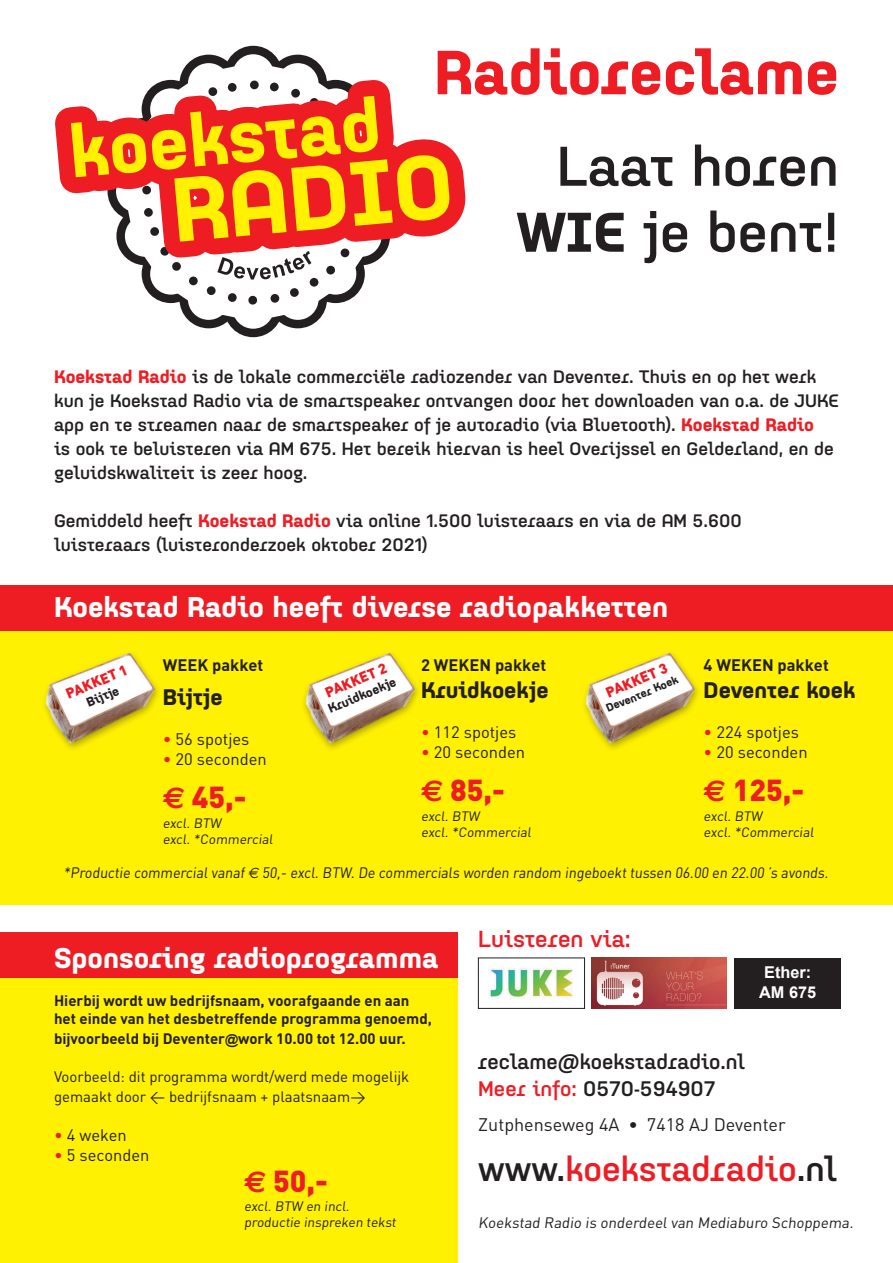
<style>
.page{position:relative;width:893px;height:1263px;background:#fff}
.page>*{position:absolute;margin:0;border:0;box-sizing:border-box;transform-origin:0 0}
.t1{font:700 62.1px "Idealista";color:#ee1d23}
.t2{font:600 55.65px/66px "Idealista";color:#231f20;text-align:right}
.t3{font:600 34.5px "Idealista";color:#ee1d23}
.t4{font:900 30px "DIN";color:#ee1d23}
.t5{font:700 28.5px "Idealista";color:#fff}
.t6{font:600 23.1px "Idealista";color:#ee1d23}
.t7{font:700 22.5px "Idealista";color:#231f20}
.t8{font:600 21px/27px "Idealista";color:#231f20}
.t9{font:600 18px/24px "Idealista";color:#231f20}
.t10{font:18px "DIN";color:#231f20}
.t11{font:16.5px "DIN";color:#231f20}
.t12{font:700 16.5px "DIN";color:#231f20}
.t13{font:700 16.35px/19.5px "Arial";color:#fff;text-align:center}
.t14{font:700 15px/18px "DIN";color:#231f20}
.t15{font:15px/19.8px "DIN";color:#231f20}
.t16{font:15px "DIN";color:#231f20;scale:.94 1}
.t17{font:900 14.4px "DIN";color:#ee1d23}
.t18{font:13.5px/16.2px "DIN";color:#231f20}
.t19{font:700 12.75px "Idealista";color:#231f20}
.t20{font:700 11.25px "Idealista";color:#231f20}
.s1{font-weight:700}
.s2{font-weight:700;color:#ee1d23}
.s3{color:#ee1d23}
.s4{font-family:"Euro Sans";font-weight:700}
.s5{font-family:"Euro Sans"}
.s6{font-family:"Arial";font-size:13.5px}
.s7{color:#231f20}
</style>
<div class="page">
<svg style="left:55px;top:46px;width:411px;height:291px"></svg>
<div style="left:0;top:595px;width:893px;height:309px;background:#fff101"></div>
<div style="left:0;top:932px;width:458px;height:331px;background:#fff101"></div>
<img style="left:44px;top:652px;width:115px;height:95px">
<img style="left:303px;top:652px;width:115px;height:95px">
<img style="left:584px;top:652px;width:115px;height:95px">
<div style="left:0;top:585px;width:893px;height:45px;background:#ee1d23"></div>
<div style="left:0;top:932px;width:458px;height:46px;background:#ee1d23"></div>
<img style="left:488px;top:967px;width:85px;height:33px">
<div style="left:478px;top:958px;width:107px;height:50px;border:1px solid #231f20"></div>
<img style="left:592px;top:958px;width:135px;height:50px">
<div style="left:734px;top:958px;width:107px;height:51px;background:#231f20"></div>
<h1 class="t1" style="left:434px;top:26px;width:407px">Radioreclame</h1>
<h2 class="t2" style="left:517px;top:128px;width:323px">Laat horen<br><span class="s1">WIE</span> je bent!</h2>
<p class="t9" style="left:54px;top:363px;width:786px"><span class="s2">Koekstad Radio</span> is de lokale commerciële radiozender van Deventer. Thuis en op het werk kun je Koekstad Radio via de smartspeaker ontvangen door het downloaden van o.a. de JUKE app en te streamen naar de smartspeaker of je autoradio (via Bluetooth). <span class="s2">Koekstad Radio<br></span>is ook te beluisteren via AM 675. Het bereik hiervan is heel Overijssel en Gelderland, en de geluidskwaliteit is zeer hoog.</p>
<p class="t9" style="left:54px;top:507px;width:689px">Gemiddeld heeft <span class="s2">Koekstad Radio</span> via online 1.500 luisteraars en via de AM 5.600 luisteraars (luisteronderzoek oktober 2021)</p>
<h3 class="t5" style="left:54px;top:586px;width:616px">Koekstad Radio heeft diverse radiopakketten</h3>
<p class="t12" style="left:421px;top:654px;width:127px">2 WEKEN pakket</p>
<p class="t7" style="left:421px;top:673px;width:129px">Kruidkoekje</p>
<p class="t11" style="left:421px;top:721px;width:97px"><span class="s3">•</span> 112 spotjes</p>
<p class="t11" style="left:421px;top:741px;width:106px"><span class="s3">•</span> 20 seconden</p>
<h3 class="t4" style="left:421px;top:770px;width:85px"><span class="s4">€</span> 85,-</h3>
<p class="t18" style="left:421px;top:808px;width:114px">excl. BTW<br>excl. *Commercial</p>
<p class="t12" style="left:704px;top:654px;width:127px">4 WEKEN pakket</p>
<p class="t7" style="left:704px;top:673px;width:154px">Deventer koek</p>
<p class="t11" style="left:704px;top:721px;width:97px"><span class="s3">•</span> 224 spotjes</p>
<p class="t11" style="left:704px;top:741px;width:106px"><span class="s3">•</span> 20 seconden</p>
<h3 class="t4" style="left:704px;top:770px;width:102px"><span class="s4">€</span> 125,-</h3>
<p class="t18" style="left:704px;top:808px;width:114px">excl. BTW<br>excl. *Commercial</p>
<p class="t16" style="left:64px;top:863px;width:818px">*Productie commercial vanaf <span class="s5">€</span> 50,- excl. BTW. De commercials worden random ingeboekt tussen 06.00 en 22.00 ’s avonds.</p>
<p class="t12" style="left:163px;top:654px;width:102px">WEEK pakket</p>
<p class="t7" style="left:163px;top:681px;width:62px">Bijtje</p>
<p class="t11" style="left:163px;top:729px;width:88px"><span class="s3">•</span> 56 spotjes</p>
<p class="t11" style="left:163px;top:748px;width:106px"><span class="s3">•</span> 20 seconden</p>
<h3 class="t4" style="left:163px;top:777px;width:85px"><span class="s4">€</span> 45,-</h3>
<p class="t18" style="left:163px;top:815px;width:114px">excl. BTW<br>excl. *Commercial</p>
<p class="t17" style="left:603px;top:684px;width:67px;rotate:-23deg">PAKKET 3</p>
<p class="t17" style="left:322px;top:684px;width:67px;rotate:-23deg">PAKKET 2</p>
<p class="t17" style="left:63px;top:685px;width:67px;rotate:-23deg">PAKKET 1</p>
<p class="t20" style="left:603px;top:701px;width:79px;rotate:-23deg">Deventer Koek</p>
<p class="t19" style="left:325px;top:700px;width:74px;rotate:-23deg">Kruidkoekje</p>
<p class="t19" style="left:83px;top:694px;width:36px;rotate:-23deg">Bijtje</p>
<h3 class="t5" style="left:54px;top:937px;width:386px">Sponsoring radioprogramma</h3>
<p class="t14" style="left:54px;top:991px;width:379px">Hierbij wordt uw bedrijfsnaam, voorafgaande en aan het einde van het desbetreffende programma genoemd,</p>
<p class="t14" style="left:54px;top:1029px;width:353px">bijvoorbeeld bij Deventer<span class="s6">@</span>work 10.00 tot 12.00 uur.</p>
<p class="t15" style="left:54px;top:1066px;width:357px">Voorbeeld: dit programma wordt/werd mede mogelijk gemaakt door &lt; bedrijfsnaam + plaatsnaam&gt;</p>
<p class="t11" style="left:54px;top:1125px;width:74px"><span class="s3">•</span> 4 weken</p>
<p class="t11" style="left:54px;top:1145px;width:97px"><span class="s3">•</span> 5 seconden</p>
<h3 class="t4" style="left:244px;top:1161px;width:85px"><span class="s4">€</span> 50,-</h3>
<p class="t18" style="left:244px;top:1198px;width:156px">excl. BTW en incl. productie inspreken tekst</p>
<p class="t6" style="left:478px;top:921px;width:154px">Luisteren via:</p>
<p class="t13" style="left:759px;top:963px;width:59px">Ether:<br>AM 675</p>
<p class="t8" style="left:478px;top:1046px;width:268px">reclame@koekstadradio.nl<br><span class="s3">Meer info:</span> 0570-594907</p>
<p class="t10" style="left:478px;top:1113px;width:309px">Zutphenseweg 4A • 7418 AJ Deventer</p>
<h3 class="t3" style="left:478px;top:1143px;width:360px"><span class="s7">www.</span>koekstadradio<span class="s7">.nl</span></h3>
<p class="t15" style="left:478px;top:1212px;width:379px">Koekstad Radio is onderdeel van Mediaburo Schoppema.</p>
</div>
